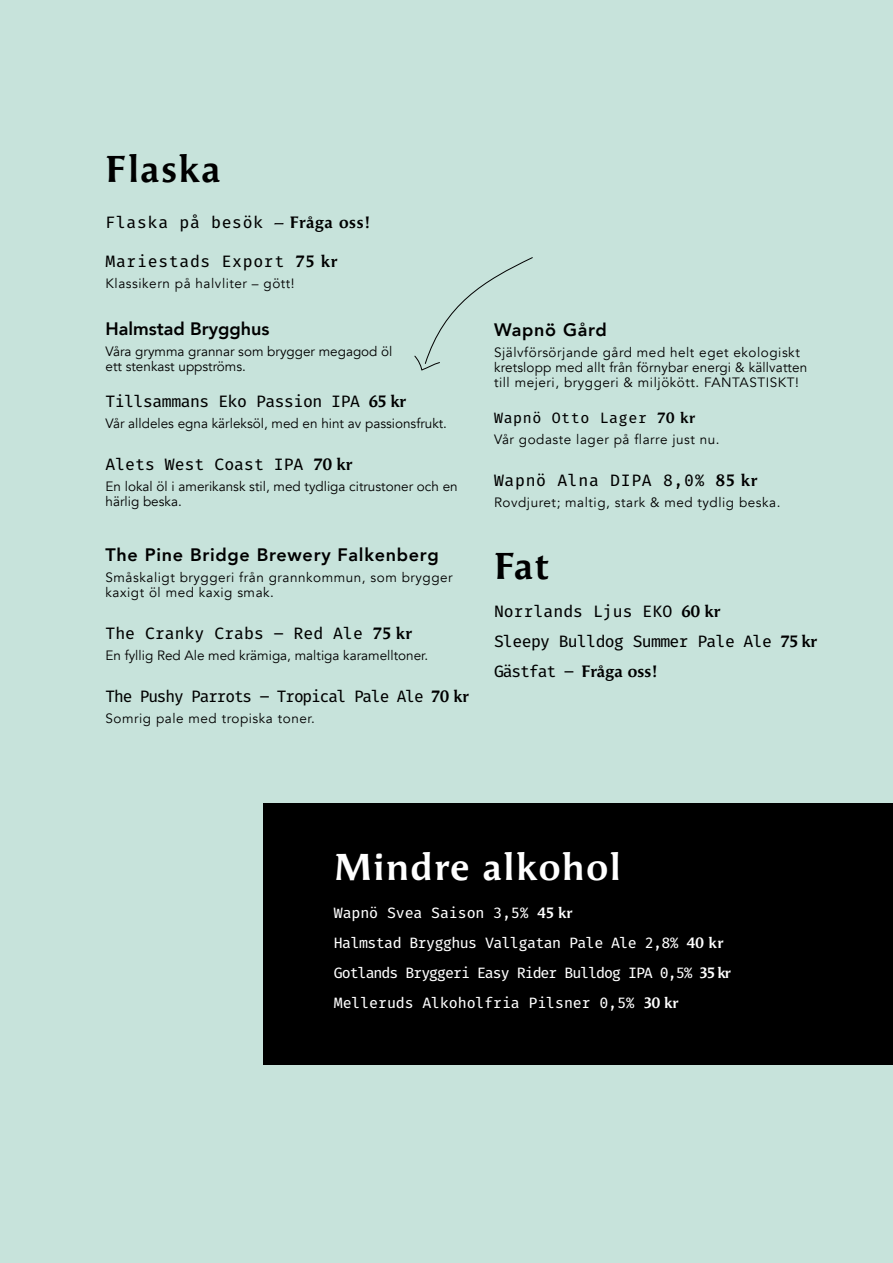
<style>
.page{position:relative;width:893px;height:1263px;background:#c7e3db}
.page>*{position:absolute;margin:0;border:0;box-sizing:border-box;transform-origin:0 0}
.Huvudrubrik{font:700 37.5px "Angie Pro";letter-spacing:.04em;color:#fff}
.Huvudrubrik-2{font:700 37.5px "Angie Pro";letter-spacing:.04em;color:#000}
.Första_bröd{font:800 18px "Avenir";letter-spacing:.04em;color:#000}
.Första_bröd-2{font:800 18px "Avenir";color:#000}
.Bröd{font:800 18px "Avenir";letter-spacing:.04em;color:#000}
.Rätter__rubrik{font:16.5px "Fira Mono OT";color:#000}
.Rätter__rubrik-2{font:16.5px "Fira Mono OT";letter-spacing:.04em;color:#000}
.Rätter__rubrik-3{font:16.5px "Fira Mono OT";letter-spacing:-.07em;color:#000}
.Rätter__rubrik-4{font:16.5px "Fira Mono OT";letter-spacing:-.04em;color:#000}
.Rätter__rubrik-5{font:16.5px "Fira Mono OT";letter-spacing:-.03em;color:#000}
.Rätter__rubrik-6{font:700 16.5px "Angie Pro";letter-spacing:.005em;color:#000}
.Rätter__rubrik-7{font:15px "Fira Mono OT";letter-spacing:-.01em;color:#fff}
.Rätter__rubrik-8{font:15px "Fira Mono OT";letter-spacing:-.07em;color:#fff}
.Rätter__rubrik-9{font:15px "Fira Mono OT";letter-spacing:-.04em;color:#fff}
.Rätter__rubrik-10{font:15px "Fira Mono OT";letter-spacing:.04em;color:#000}
.Bröd-2{font:13.5px/15px "Avenir";letter-spacing:.04em;color:#000}
.Första_bröd-3{font:13.5px/15px "Avenir";color:#000}
.Första_bröd-4{font:13.5px "Avenir";letter-spacing:.04em;color:#000}
.s1{font-family:"Angie Pro";font-weight:700}
.s2{font-family:"Fira Mono OT";font-weight:400}
</style>
<div class="page">
<div style="left:263px;top:803px;width:630px;height:262px;background:#000"></div>
<svg style="left:414px;top:257px;width:119px;height:114px"></svg>
<p class="Huvudrubrik-2" style="left:106px;top:141px;width:117px">Flaska</p>
<p class="Rätter__rubrik-2" style="left:106px;top:210px;width:266px">Flaska på besök <span class="s1">– Fråga oss!</span></p>
<p class="Rätter__rubrik-2" style="left:106px;top:249px;width:233px">Mariestads Export <span class="s1">75 kr</span></p>
<p class="Första_bröd-4" style="left:106px;top:275px;width:191px">Klassikern på halvliter – gött!</p>
<p class="Första_bröd-2" style="left:106px;top:315px;width:166px">Halmstad Brygghus</p>
<p class="Första_bröd-3" style="left:106px;top:344px;width:288px">Våra grymma grannar som brygger megagod öl ett stenkast uppströms.</p>
<p class="Rätter__rubrik-5" style="left:106px;top:390px;width:302px">Tillsammans Eko Passion IPA <span class="s1">65 kr</span></p>
<p class="Första_bröd-3" style="left:106px;top:416px;width:343px">Vår alldeles egna kärleksöl, med en hint av passionsfrukt.</p>
<p class="Rätter__rubrik" style="left:106px;top:453px;width:248px">Alets West Coast IPA <span class="s1">70 kr</span></p>
<p class="Första_bröd-3" style="left:106px;top:479px;width:354px">En lokal öl i amerikansk stil, med tydliga citrustoner och en härlig beska.</p>
<p class="Första_bröd" style="left:106px;top:541px;width:335px">The Pine Bridge Brewery Falkenberg</p>
<p class="Bröd-2" style="left:106px;top:570px;width:349px">Småskaligt bryggeri från grannkommun, som brygger kaxigt öl med kaxig smak.</p>
<p class="Rätter__rubrik" style="left:106px;top:622px;width:308px">The Cranky Crabs – Red Ale <span class="s1">75 kr</span></p>
<p class="Första_bröd-3" style="left:106px;top:648px;width:324px">En fyllig Red Ale med krämiga, maltiga karamelltoner.</p>
<p class="Rätter__rubrik-3" style="left:106px;top:685px;width:365px">The Pushy Parrots – Tropical Pale Ale <span class="s1">70 kr</span></p>
<p class="Bröd-2" style="left:106px;top:711px;width:211px">Somrig pale med tropiska toner.</p>
<p class="Bröd" style="left:494px;top:316px;width:114px">Wapnö Gård</p>
<p class="Bröd-2" style="left:494px;top:345px;width:315px">Självförsörjande gård med helt eget ekologiskt kretslopp med allt från förnybar energi &amp; källvatten till mejeri, bryggeri &amp; miljökött. FANTASTISKT!</p>
<p class="Rätter__rubrik-10" style="left:494px;top:407px;width:203px">Wapnö Otto Lager <span class="s1">70 kr</span></p>
<p class="Första_bröd-4" style="left:494px;top:431px;width:227px">Vår godaste lager på flarre just nu.</p>
<p class="Rätter__rubrik-2" style="left:494px;top:469px;width:265px">Wapnö Alna DIPA 8,0% <span class="s1">85 kr</span></p>
<p class="Första_bröd-4" style="left:494px;top:494px;width:288px">Rovdjuret; maltig, stark &amp; med tydlig beska.</p>
<p class="Huvudrubrik-2" style="left:494px;top:539px;width:56px">Fat</p>
<p class="Rätter__rubrik" style="left:494px;top:600px;width:228px">Norrlands Ljus EKO <span class="s1">60 kr</span></p>
<p class="Rätter__rubrik-4" style="left:494px;top:630px;width:324px">Sleepy Bulldog Summer Pale Ale <span class="s1">75 kr</span></p>
<p class="Rätter__rubrik-6" style="left:494px;top:659px;width:165px"><span class="s2">Gästfat –</span> Fråga oss!</p>
<p class="Huvudrubrik" style="left:334px;top:840px;width:288px">Mindre alkohol</p>
<p class="Rätter__rubrik-7" style="left:334px;top:902px;width:240px">Wapnö Svea Saison 3,5% <span class="s1">45 kr</span></p>
<p class="Rätter__rubrik-9" style="left:334px;top:932px;width:391px">Halmstad Brygghus Vallgatan Pale Ale 2,8% <span class="s1">40 kr</span></p>
<p class="Rätter__rubrik-8" style="left:334px;top:962px;width:398px">Gotlands Bryggeri Easy Rider Bulldog IPA 0,5% <span class="s1">35 kr</span></p>
<p class="Rätter__rubrik-7" style="left:334px;top:992px;width:346px">Melleruds Alkoholfria Pilsner 0,5% <span class="s1">30 kr</span></p>
</div>
